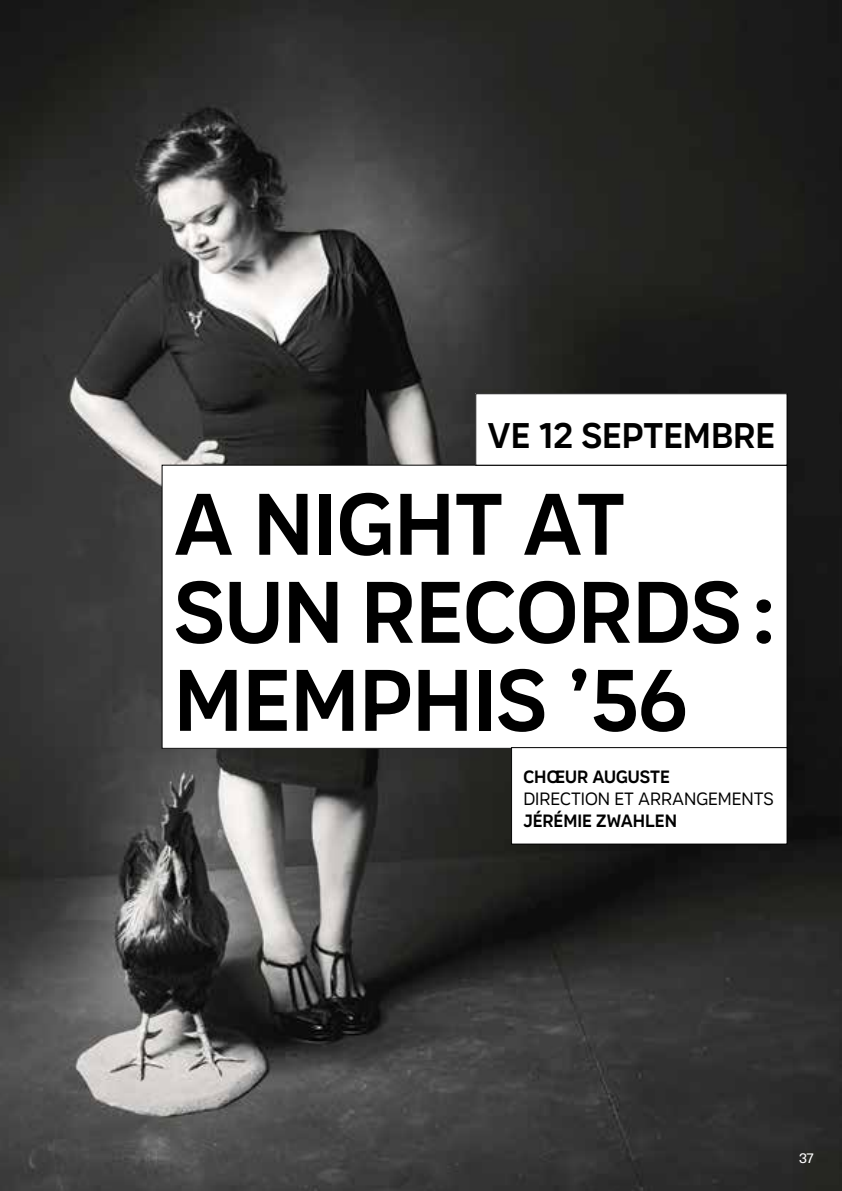
<style>
.page{position:relative;width:842px;height:1191px;background:#fff}
.page>*{position:absolute;margin:0;border:0;box-sizing:border-box;transform-origin:0 0}
.t1{font:88px/88px "Organetto Variable Regular";color:#000}
.t2{font:36px "Organetto Variable Regular";color:#000}
.t3{font:18px/21.6px "Organetto Variable Regular";color:#000}
.t4{font:14px "Unica 77 LL";color:#fff}
</style>
<div class="page">
<img style="left:0;top:0;width:842px;height:1191px">
<div style="left:162px;top:465px;width:625px;height:283px;background:#fff"></div>
<div style="left:476px;top:394px;width:311px;height:71px;background:#fff"></div>
<div style="left:475px;top:393px;width:312px;height:73px;border:1px solid #000"></div>
<div style="left:511px;top:747px;width:276px;height:97px;background:#fff"></div>
<div style="left:511px;top:747px;width:276px;height:97px;border:1px solid #000"></div>
<h2 class="t2" style="left:488px;top:414px;width:289px">VE 12 SEPTEMBRE</h2>
<h1 class="t1" style="left:174px;top:478px;width:603px">A NIGHT AT<br>SUN RECORDS:<br>MEMPHIS ’56</h1>
<p class="t3" style="left:523px;top:766px;width:252px">CHŒUR AUGUSTE<br>DIRECTION ET ARRANGEMENTS<br>JÉRÉMIE ZWAHLEN</p>
<p class="t4" style="left:799px;top:1147px;width:16px">37</p>
</div>
